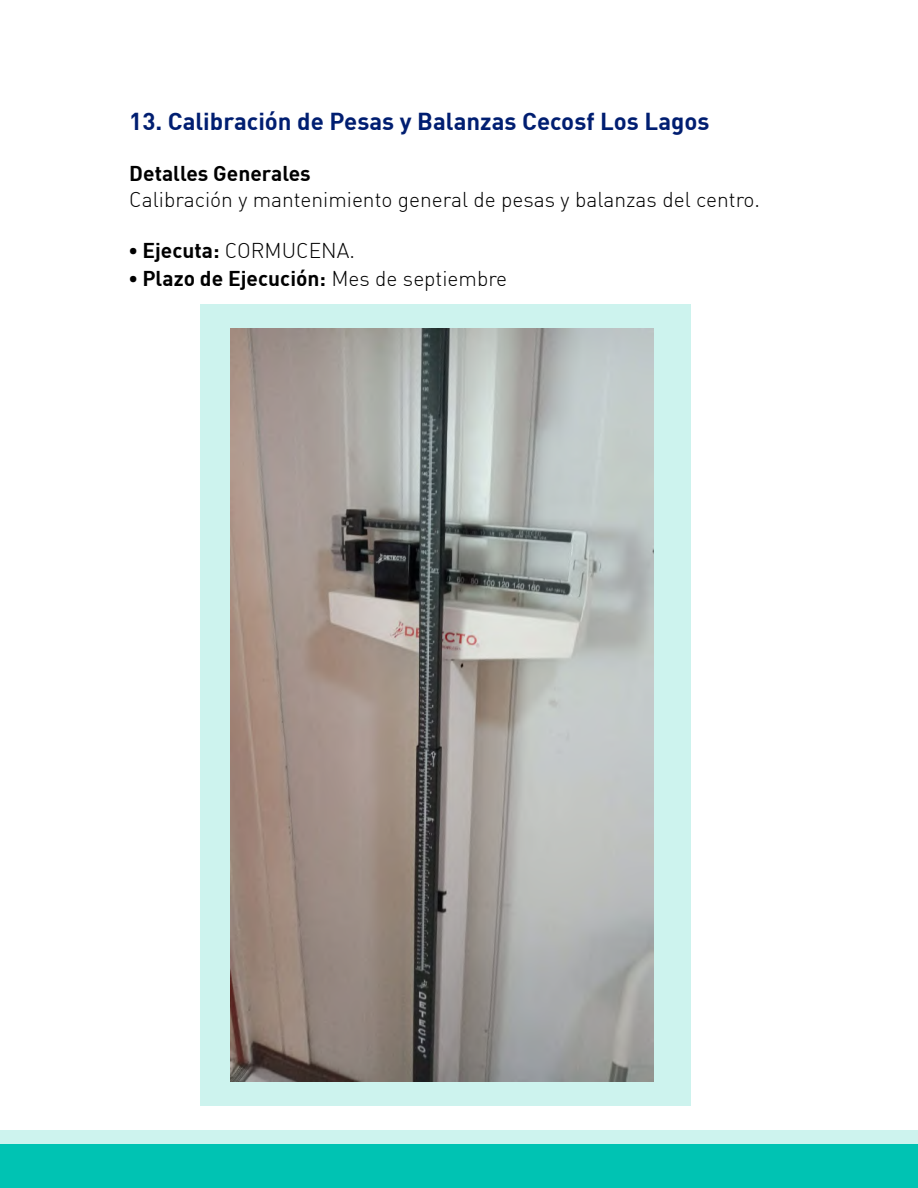
<style>
.page{position:relative;width:918px;height:1188px;background:#fff}
.page>*{position:absolute;margin:0;border:0;box-sizing:border-box;transform-origin:0 0}
.t1{font:700 24px "DIN";color:#001e71}
.t2{font:21px "DIN Light Alternate";color:#000}
.t3{font:700 21px "DIN";color:#000}
.s1{font-family:"Montserrat";font-weight:900;font-size:24px}
.s2{font-family:"DIN";font-weight:700}
.s3{font-family:"DIN Light Alternate";font-weight:400}
</style>
<div class="page">
<div style="left:0;top:1130px;width:918px;height:50px;background:#cdf3ee"></div>
<div style="left:0;top:1144px;width:918px;height:44px;background:#00c3b3"></div>
<div style="left:200px;top:304px;width:491px;height:802px;background:#cdf3ee"></div>
<img style="left:230px;top:328px;width:424px;height:753px">
<p class="t1" style="left:129px;top:106px;width:582px">13. Calibración de Pesas y Balanzas Cecosf Los Lagos</p>
<p class="t3" style="left:129px;top:160px;width:183px">Detalles Generales</p>
<p class="t2" style="left:129px;top:186px;width:632px">Calibración y mantenimiento general de pesas y balanzas del centro.</p>
<p class="t2" style="left:129px;top:237px;width:227px"><span class="s1">·</span> <span class="s2">Ejecuta:</span> CORMUCENA.</p>
<p class="t3" style="left:129px;top:265px;width:379px"><span class="s1">·</span> Plazo de Ejecución: <span class="s3">Mes de septiembre</span></p>
</div>
